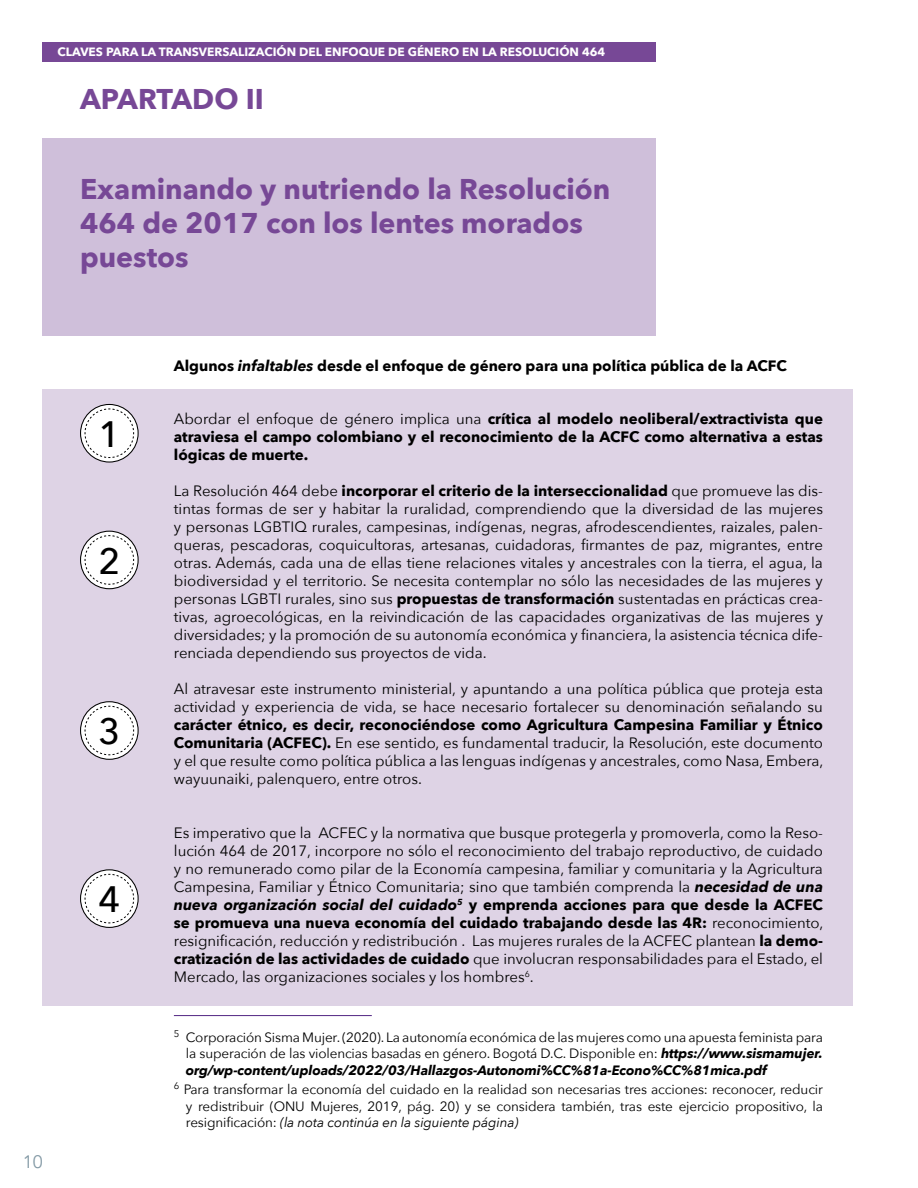
<style>
.page{position:relative;width:918px;height:1188px;background:#fff}
.page>*{position:absolute;margin:0;border:0;box-sizing:border-box;transform-origin:0 0}
.t1{font:500 36.6px "Avenir Next";color:#000}
.t2{font:700 28.5px/34.2px "Avenir Next";color:#774896}
.t3{font:18px "Avenir";color:#8399a5}
.t4{font:15px/18px "Avenir Next";color:#000;text-align:justify}
.t5{font:700 15px/18px "Avenir Next";color:#000;text-align:justify}
.t6{font:13.5px/16.2px "Avenir Next";letter-spacing:-.01em;color:#000;text-align:justify}
.t7{font:700 12px "Avenir Next";color:#fff}
.s1{font-style:italic}
.s2{font-weight:400}
.s3{font-weight:700}
.s4{font-weight:700;font-style:italic}
</style>
<div class="page">
<div style="left:43px;top:139px;width:613px;height:197px;background:#cfbfda"></div>
<div style="left:43px;top:43px;width:613px;height:19px;background:#774896"></div>
<div style="left:43px;top:389px;width:810px;height:616px;background:#ded3e5"></div>
<svg style="left:81px;top:404px;width:57px;height:58px"></svg>
<div style="left:80px;top:404px;width:59px;height:59px;border:1px solid #000;border-radius:50%"></div>
<svg style="left:81px;top:531px;width:57px;height:58px"></svg>
<div style="left:80px;top:531px;width:59px;height:58px;border:1px solid #000;border-radius:50%"></div>
<svg style="left:81px;top:702px;width:57px;height:57px"></svg>
<div style="left:80px;top:701px;width:59px;height:59px;border:1px solid #000;border-radius:50%"></div>
<svg style="left:81px;top:870px;width:57px;height:57px"></svg>
<div style="left:80px;top:869px;width:59px;height:59px;border:1px solid #000;border-radius:50%"></div>
<svg style="left:85px;top:408px;width:49px;height:50px"></svg>
<svg style="left:85px;top:535px;width:49px;height:50px"></svg>
<svg style="left:85px;top:706px;width:49px;height:49px"></svg>
<svg style="left:85px;top:874px;width:49px;height:49px"></svg>
<hr style="left:174px;top:1015px;width:198px;height:1px;background:#522583">
<p class="t7" style="left:57px;top:41px;width:550px">CLAVES PARA LA TRANSVERSALIZACIÓN DEL ENFOQUE DE GÉNERO EN LA RESOLUCIÓN 464</p>
<h2 class="t2" style="left:80px;top:82px;width:185px">APARTADO II</h2>
<h2 class="t2" style="left:80px;top:171px;width:532px">Examinando y nutriendo la Resolución<br>464 de 2017 con los lentes morados puestos</h2>
<p class="t3" style="left:23px;top:1151px;width:22px">10</p>
<h1 class="t1" style="left:98px;top:403px;width:23px">1</h1>
<h1 class="t1" style="left:98px;top:530px;width:23px">2</h1>
<h1 class="t1" style="left:98px;top:700px;width:23px">3</h1>
<h1 class="t1" style="left:98px;top:868px;width:23px">4</h1>
<p class="t5" style="left:174px;top:356px;width:614px">Algunos <span class="s1">infaltables</span> desde el enfoque de género para una política pública de la ACFC</p>
<p class="t5" style="left:174px;top:410px;width:651px"><span class="s2">Abordar el enfoque de género implica una</span> crítica al modelo neoliberal/extractivista que atraviesa el campo colombiano y el reconocimiento de la ACFC como alternativa a estas lógicas de muerte.</p>
<p class="t4" style="left:174px;top:481px;width:651px">La Resolución 464 debe <span class="s3">incorporar el criterio de la interseccionalidad</span> que promueve las dis&shy;tintas formas de ser y habitar la ruralidad, comprendiendo que la diversidad de las mujeres y personas LGBTIQ rurales, campesinas, indígenas, negras, afrodescendientes, raizales, palen&shy;queras, pescadoras, coquicultoras, artesanas, cuidadoras, firmantes de paz, migrantes, entre otras. Además, cada una de ellas tiene relaciones vitales y ancestrales con la tierra, el agua, la biodiversidad y el territorio. Se necesita contemplar no sólo las necesidades de las mujeres y personas LGBTI rurales, sino sus <span class="s3">propuestas de transformación</span> sustentadas en prácticas crea&shy;tivas, agroecológicas, en la reivindicación de las capacidades organizativas de las mujeres y diversidades; y la promoción de su autonomía económica y financiera, la asistencia técnica dife&shy;renciada dependiendo sus proyectos de vida.</p>
<p class="t4" style="left:174px;top:679px;width:651px">Al atravesar este instrumento ministerial, y apuntando a una política pública que proteja esta actividad y experiencia de vida, se hace necesario fortalecer su denominación señalando su</p>
<p class="t4" style="left:174px;top:715px;width:651px"><span class="s3">carácter étnico, es decir, reconociéndose como Agricultura Campesina Familiar y Étnico Comunitaria (ACFEC).</span> En ese sentido, es fundamental traducir, la Resolución, este documento y el que resulte como política pública a las lenguas indígenas y ancestrales, como Nasa, Embera, wayuunaiki, palenquero, entre otros.</p>
<p class="t4" style="left:174px;top:823px;width:651px">Es imperativo que la ACFEC y la normativa que busque protegerla y promoverla, como la Reso&shy;lución 464 de 2017, incorpore no sólo el reconocimiento del trabajo reproductivo, de cuidado y no remunerado como pilar de la Economía campesina, familiar y comunitaria y la Agricultura Campesina, Familiar y Étnico Comunitaria; sino que también comprenda la <span class="s4">necesidad de una nueva organización social del cuidado</span><sup>5</sup> <span class="s3">y emprenda acciones para que desde la ACFEC se promueva una nueva economía del cuidado trabajando desde las 4R:</span> reconocimiento, resignificación, reducción y redistribución . Las mujeres rurales de la ACFEC plantean <span class="s3">la demo&shy;cratización de las actividades de cuidado</span> que involucran responsabilidades para el Estado, el Mercado, las organizaciones sociales y los hombres<sup>6</sup>.</p>
<p class="t6" style="left:186px;top:1029px;width:639px;text-indent:-12px"><sup>5</sup> Corporación Sisma Mujer. (2020). La autonomía económica de las mujeres como una apuesta feminista para la superación de las violencias basadas en género. Bogotá D.C. Disponible en: <span class="s4">https://www.sismamujer. org/wp-content/uploads/2022/03/Hallazgos-Autonomi%CC%81a-Econo%CC%81mica.pdf</span></p>
<p class="t6" style="left:186px;top:1081px;width:639px;text-indent:-12px"><sup>6</sup> Para transformar la economía del cuidado en la realidad son necesarias tres acciones: reconocer, reducir y redistribuir (ONU Mujeres, 2019, pág. 20) y se considera también, tras este ejercicio propositivo, la resignificación: <span class="s1">(la nota continúa en la siguiente página)</span></p>
</div>
